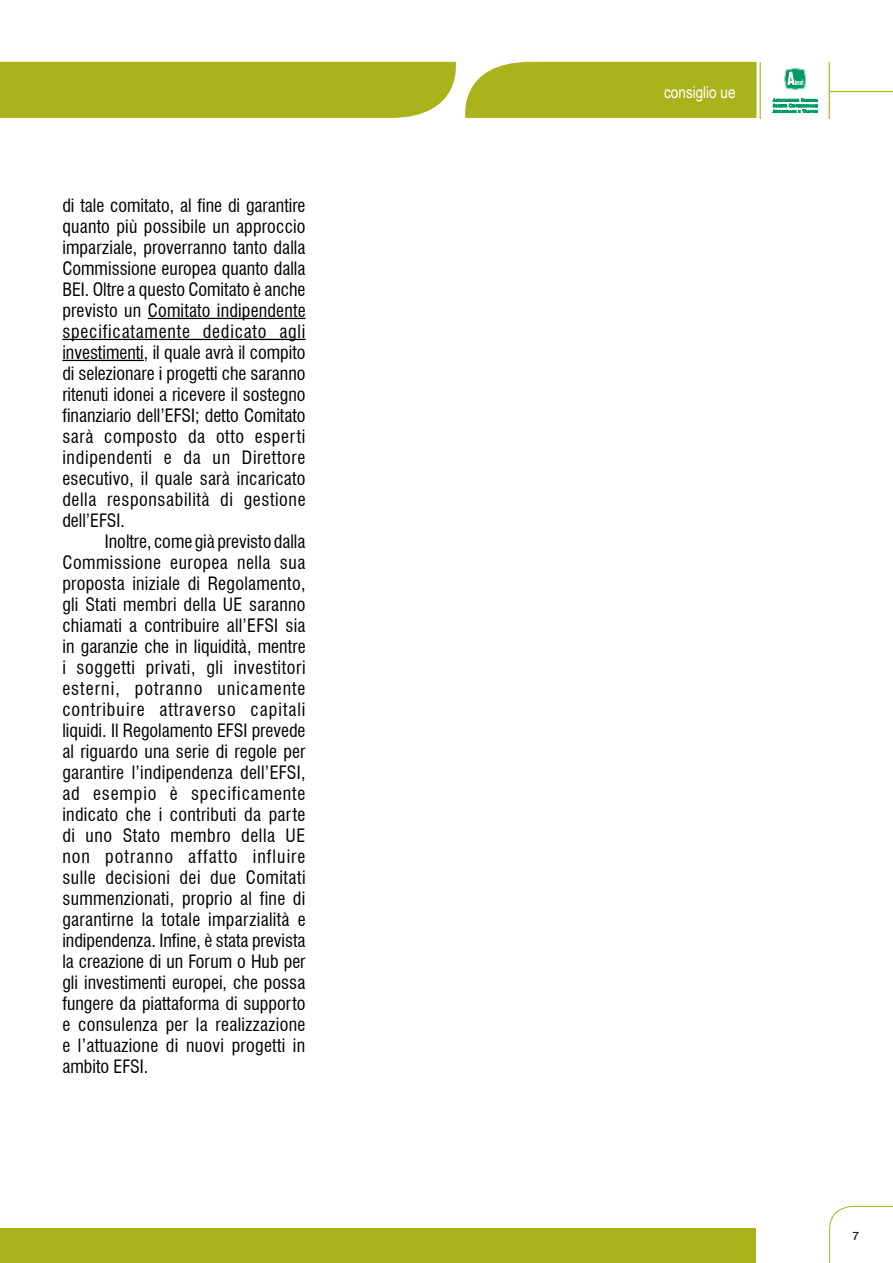
<style>
.page{position:relative;width:893px;height:1263px;background:#fff}
.page>*{position:absolute;margin:0;border:0;box-sizing:border-box;transform-origin:0 0}
.t1{font:condensed 18px/21px "Swiss 721 BT";letter-spacing:.015em;color:#000;text-align:justify}
.t2{font:16.5px "Arial Narrow";color:#fff}
.t3{font:12px "Swiss 721 BT";color:#000}
</style>
<div class="page">
<svg style="left:772px;top:98px;width:46px;height:15px"></svg>
<svg style="left:784px;top:68px;width:23px;height:22px"></svg>
<hr style="left:829px;top:62px;width:1px;height:57px;background:#aab31b">
<hr style="left:760px;top:62px;width:1px;height:57px;background:#aab31b">
<hr style="left:830px;top:91px;width:63px;height:1px;background:#aab31b">
<div style="left:0;top:62px;width:756px;height:56px;background:#aab31b"></div>
<div style="left:0;top:1229px;width:755px;height:34px;background:#aab31b"></div>
<svg style="left:829px;top:1205px;width:64px;height:58px"></svg>
<hr style="left:148px;top:318px;width:157px;height:1px;background:#000">
<hr style="left:62px;top:339px;width:243px;height:1px;background:#000">
<hr style="left:62px;top:360px;width:82px;height:1px;background:#000">
<p class="t1" style="left:62px;top:195px;width:245px">di tale comitato, al fine di garantire quanto più possibile un approccio imparziale, proverranno tanto dalla Commissione europea quanto dalla BEI. Oltre a questo Comitato è anche previsto un Comitato indipendente specificatamente dedicato agli investimenti, il quale avrà il compito di selezionare i progetti che saranno ritenuti idonei a ricevere il sostegno finanziario dell’EFSI; detto Comitato sarà composto da otto esperti indipendenti e da un Direttore esecutivo, il quale sarà incaricato della responsabilità di gestione dell’EFSI.</p>
<p class="t1" style="left:62px;top:531px;width:245px;text-indent:43px">Inoltre, come già previsto dalla Commissione europea nella sua proposta iniziale di Regolamento, gli Stati membri della UE saranno chiamati a contribuire all’EFSI sia in garanzie che in liquidità, mentre i soggetti privati, gli investitori esterni, potranno unicamente contribuire attraverso capitali liquidi. Il Regolamento EFSI prevede al riguardo una serie di regole per garantire l’indipendenza dell’EFSI, ad esempio è specificamente indicato che i contributi da parte di uno Stato membro della UE non potranno affatto influire sulle decisioni dei due Comitati summenzionati, proprio al fine di garantirne la totale imparzialità e indipendenza. Infine, è stata prevista la creazione di un Forum o Hub per gli investimenti europei, che possa fungere da piattaforma di supporto e consulenza per la realizzazione e l’attuazione di nuovi progetti in ambito EFSI.</p>
<p class="t2" style="left:664px;top:80px;width:73px">consiglio ue</p>
<p class="t3" style="left:853px;top:1229px;width:8px">7</p>
</div>
